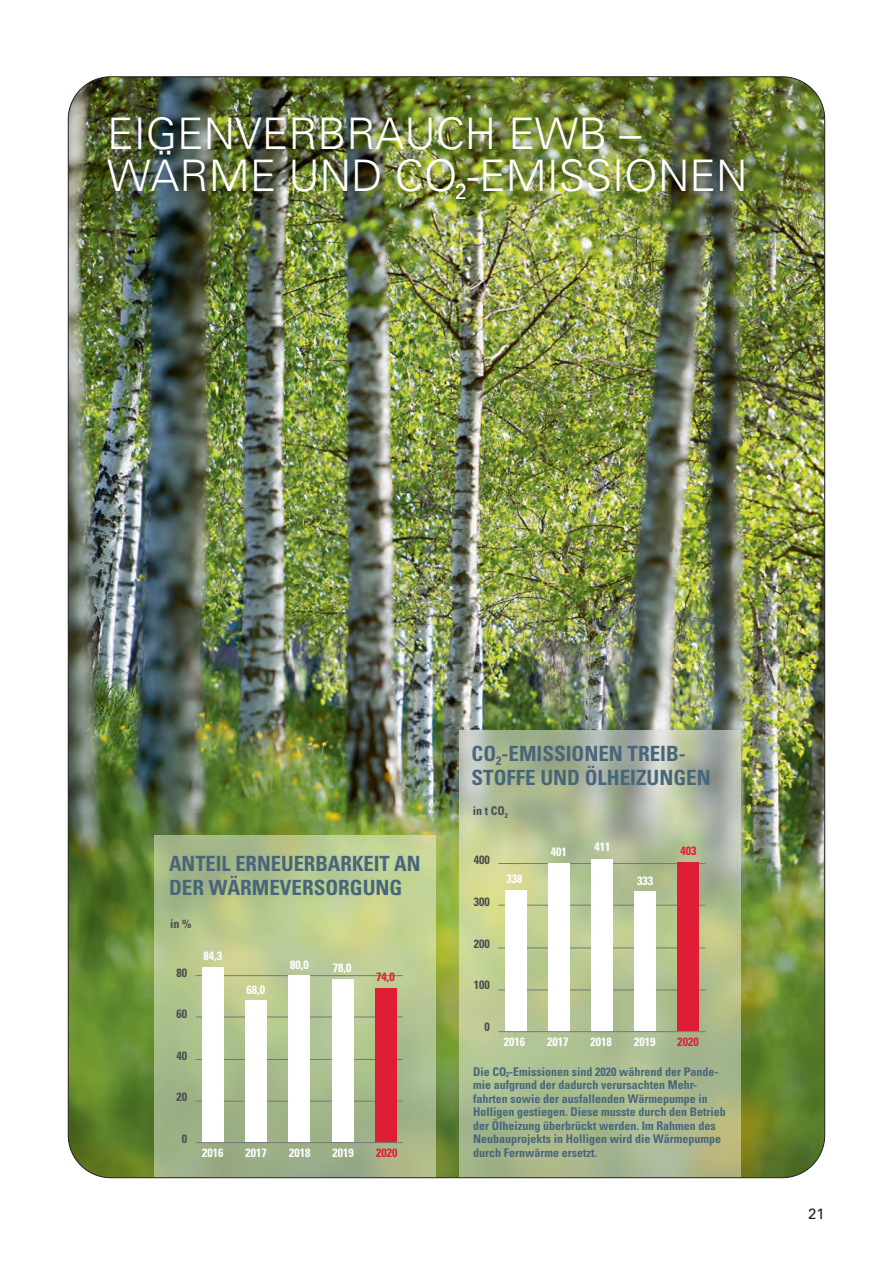
<style>
.page{position:relative;width:893px;height:1263px;background:#fff}
.page>*{position:absolute;margin:0;border:0;box-sizing:border-box;transform-origin:0 0}
.t1{font:300 43.5px/42px "Univers";color:#fff}
.t2{font:700 condensed 21px/24px "Univers";color:#48667b}
.t3{font:15px "Univers";color:#231f20}
.t4{font:700 condensed 12px/13.5px "Univers";color:#48667b}
.t5{font:700 condensed 12px "Univers";color:#fff}
.t6{font:700 condensed 12px "Univers";color:#4b4c4d}
.t7{font:700 condensed 12px "Univers";color:#df1e36}
</style>
<div class="page">
<img style="left:68px;top:77px;width:757px;height:1101px">
<svg style="left:459px;top:730px;width:281px;height:446px"></svg>
<hr style="left:498px;top:989px;width:207px;height:1px;background:#76787b">
<hr style="left:498px;top:947px;width:207px;height:1px;background:#76787b">
<hr style="left:498px;top:905px;width:207px;height:1px;background:#76787b">
<hr style="left:498px;top:863px;width:207px;height:1px;background:#76787b">
<div style="left:505px;top:890px;width:21px;height:142px;background:#fff"></div>
<div style="left:548px;top:863px;width:21px;height:168px;background:#fff"></div>
<div style="left:591px;top:859px;width:22px;height:172px;background:#fff"></div>
<div style="left:635px;top:892px;width:21px;height:139px;background:#fff"></div>
<div style="left:678px;top:862px;width:21px;height:169px;background:#df1e36"></div>
<hr style="left:498px;top:1031px;width:207px;height:1px;background:#76787b">
<svg style="left:154px;top:835px;width:282px;height:341px"></svg>
<hr style="left:196px;top:1101px;width:207px;height:1px;background:#76787b">
<hr style="left:196px;top:1059px;width:207px;height:1px;background:#76787b">
<hr style="left:196px;top:1016px;width:207px;height:1px;background:#76787b">
<hr style="left:196px;top:975px;width:207px;height:1px;background:#76787b">
<div style="left:202px;top:967px;width:22px;height:175px;background:#fff"></div>
<div style="left:245px;top:1000px;width:22px;height:142px;background:#fff"></div>
<div style="left:289px;top:975px;width:21px;height:167px;background:#fff"></div>
<div style="left:332px;top:979px;width:21px;height:163px;background:#fff"></div>
<div style="left:375px;top:988px;width:21px;height:154px;background:#df1e36"></div>
<hr style="left:196px;top:1142px;width:207px;height:1px;background:#76787b">
<h1 class="t1" style="left:107px;top:112px;width:642px">EIGENVERBRAUCH EWB –<br>WÄRME UND CO<sub>2</sub>-EMISSIONEN</h1>
<h2 class="t2" style="left:169px;top:851px;width:253px">ANTEIL ERNEUERBARKEIT AN<br>DER WÄRMEVERSORGUNG</h2>
<p class="t6" style="left:170px;top:916px;width:23px">in %</p>
<p class="t6" style="left:176px;top:965px;width:12px">80</p>
<p class="t6" style="left:176px;top:1006px;width:12px">60</p>
<p class="t6" style="left:176px;top:1048px;width:12px">40</p>
<p class="t6" style="left:176px;top:1090px;width:12px">20</p>
<p class="t6" style="left:182px;top:1131px;width:7px">0</p>
<p class="t5" style="left:204px;top:948px;width:20px">84,3</p>
<p class="t5" style="left:246px;top:982px;width:20px">68,0</p>
<p class="t5" style="left:290px;top:957px;width:20px">80,0</p>
<p class="t5" style="left:333px;top:960px;width:20px">78,0</p>
<p class="t7" style="left:376px;top:970px;width:20px">74,0</p>
<p class="t5" style="left:202px;top:1145px;width:23px">2016</p>
<p class="t5" style="left:246px;top:1145px;width:23px">2017</p>
<p class="t5" style="left:289px;top:1145px;width:23px">2018</p>
<p class="t5" style="left:333px;top:1145px;width:23px">2019</p>
<p class="t7" style="left:376px;top:1145px;width:23px">2020</p>
<h2 class="t2" style="left:472px;top:741px;width:241px">CO<sub>2</sub>-EMISSIONEN TREIB-<br>STOFFE UND ÖLHEIZUNGEN</h2>
<p class="t6" style="left:473px;top:803px;width:37px">in t CO<sub>2</sub></p>
<p class="t5" style="left:594px;top:839px;width:17px">411</p>
<p class="t7" style="left:680px;top:844px;width:17px">403</p>
<p class="t5" style="left:551px;top:844px;width:17px">401</p>
<p class="t6" style="left:474px;top:853px;width:17px">400</p>
<p class="t6" style="left:474px;top:894px;width:17px">300</p>
<p class="t6" style="left:474px;top:936px;width:17px">200</p>
<p class="t6" style="left:474px;top:977px;width:17px">100</p>
<p class="t6" style="left:484px;top:1019px;width:7px">0</p>
<p class="t4" style="left:473px;top:1064px;width:254px">Die CO<sub>2</sub>-Emissionen sind 2020 während der Pande&shy;mie aufgrund der dadurch verursachten Mehr&shy;fahrten sowie der ausfallenden Wärmepumpe in Holligen gestiegen. Diese musste durch den Betrieb der Ölheizung überbrückt werden. Im Rahmen des Neubauprojekts in Holligen wird die Wärmepumpe durch Fernwärme ersetzt.</p>
<p class="t5" style="left:506px;top:871px;width:17px">338</p>
<p class="t5" style="left:637px;top:873px;width:17px">333</p>
<p class="t5" style="left:504px;top:1034px;width:23px">2016</p>
<p class="t5" style="left:547px;top:1034px;width:23px">2017</p>
<p class="t5" style="left:591px;top:1034px;width:23px">2018</p>
<p class="t5" style="left:634px;top:1034px;width:23px">2019</p>
<p class="t7" style="left:678px;top:1034px;width:23px">2020</p>
<p class="t3" style="left:808px;top:1205px;width:18px">21</p>
</div>
